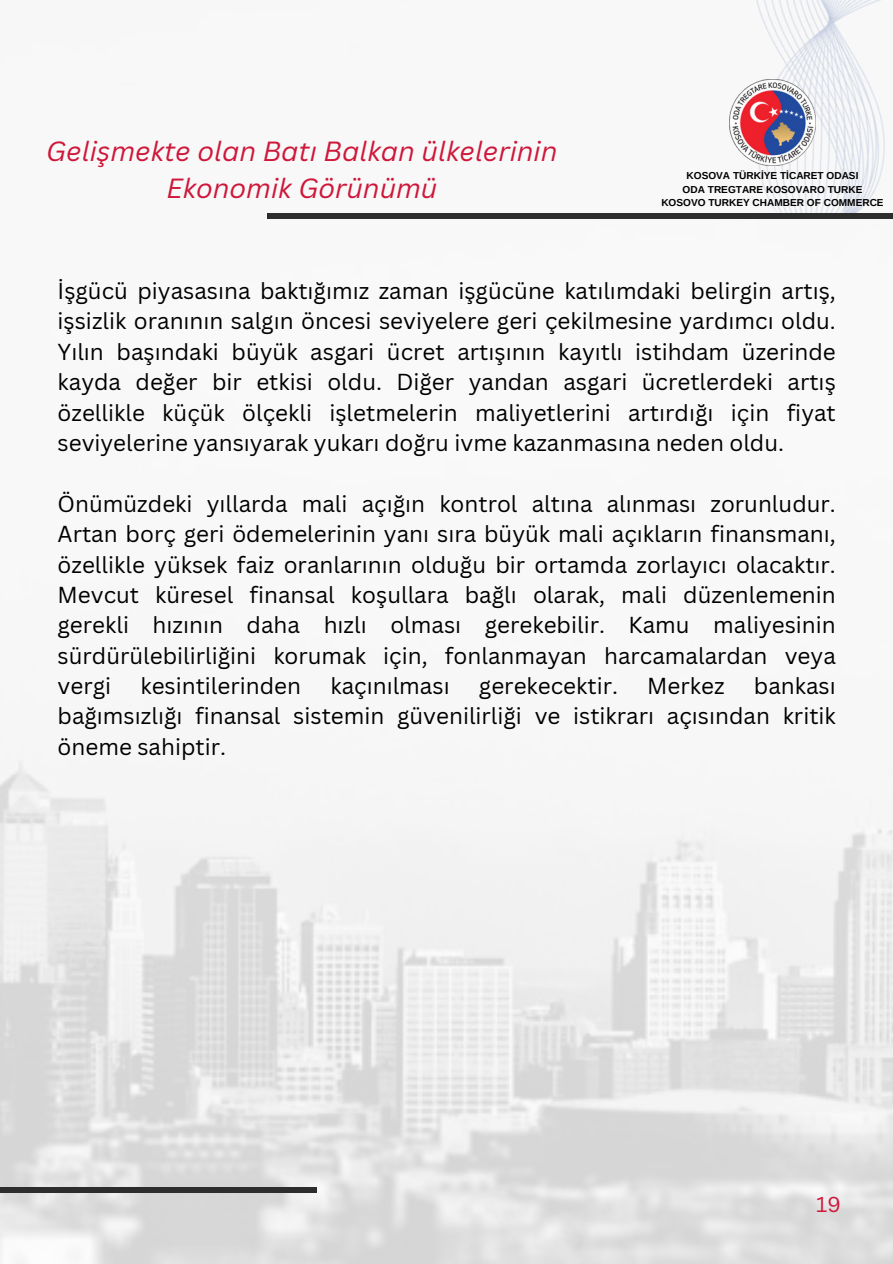
<style>
.page{position:relative;width:893px;height:1264px;background:#fff}
.page>*{position:absolute;margin:0;border:0;box-sizing:border-box;transform-origin:0 0}
.t1{font:italic 27px/37.2px "Canva Sans";color:#ce173a;text-align:center}
.t2{font:22.5px/30.3px "Canva Sans";color:#000;text-align:justify}
.t3{font:21px "Canva Sans";color:#ce173a}
.t4{font:700 10.05px "Arimo";color:#000}
</style>
<div class="page">
<img style="left:0;top:759px;width:892px;height:504px">
<img style="left:756px;top:0;width:129px;height:213px">
<div style="left:267px;top:213px;width:625px;height:6px;background:#2d2d2d"></div>
<img style="left:729px;top:80px;width:86px;height:85px">
<div style="left:0;top:1187px;width:316px;height:6px;background:#2d2d2d"></div>
<p class="t1" style="left:46px;top:132px;width:513px">Gelişmekte olan Batı Balkan ülkelerinin<br>Ekonomik Görünümü</p>
<p class="t4" style="left:686px;top:170px;width:173px">KOSOVA TÜRKİYE TİCARET ODASI</p>
<p class="t4" style="left:682px;top:184px;width:181px">ODA TREGTARE KOSOVARO TURKE</p>
<p class="t4" style="left:661px;top:197px;width:224px">KOSOVO TURKEY CHAMBER OF COMMERCE</p>
<p class="t2" style="left:58px;top:275px;width:779px">İşgücü piyasasına baktığımız zaman işgücüne katılımdaki belirgin artış, işsizlik oranının salgın öncesi seviyelere geri çekilmesine yardımcı oldu.<br>Yılın başındaki büyük asgari ücret artışının kayıtlı istihdam üzerinde kayda değer bir etkisi oldu. Diğer yandan asgari ücretlerdeki artış özellikle küçük ölçekli işletmelerin maliyetlerini artırdığı için fiyat seviyelerine yansıyarak yukarı doğru ivme kazanmasına neden oldu.</p>
<p class="t2" style="left:58px;top:488px;width:779px">Önümüzdeki yıllarda mali açığın kontrol altına alınması zorunludur.<br>Artan borç geri ödemelerinin yanı sıra büyük mali açıkların finansmanı, özellikle yüksek faiz oranlarının olduğu bir ortamda zorlayıcı olacaktır.<br>Mevcut küresel finansal koşullara bağlı olarak, mali düzenlemenin gerekli hızının daha hızlı olması gerekebilir. Kamu maliyesinin sürdürülebilirliğini korumak için, fonlanmayan harcamalardan veya vergi</p>
<p class="t2" style="left:58px;top:670px;width:779px;text-indent:696px">bankası bağımsızlığı finansal sistemin güvenilirliği ve istikrarı açısından kritik öneme sahiptir.</p>
<p class="t2" style="left:140px;top:670px;width:162px">kesintilerinden</p>
<p class="t2" style="left:330px;top:670px;width:121px">kaçınılması</p>
<p class="t2" style="left:479px;top:670px;width:140px">gerekecektir.</p>
<p class="t2" style="left:647px;top:670px;width:79px">Merkez</p>
<p class="t3" style="left:816px;top:1189px;width:26px">19</p>
</div>
